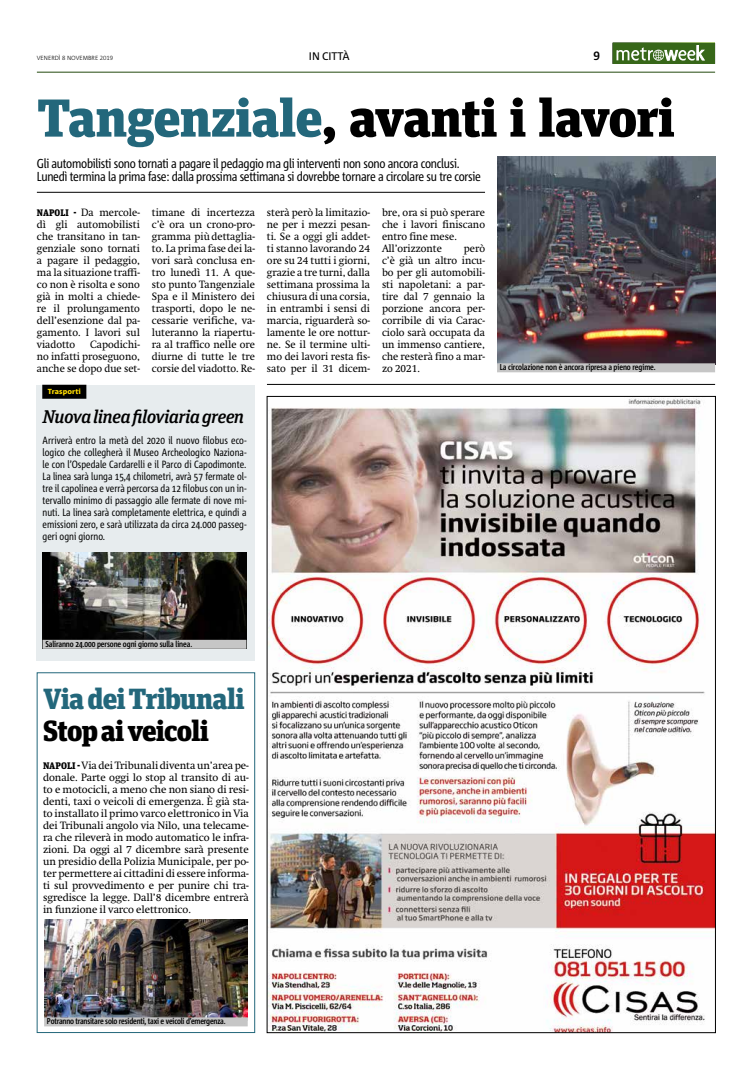
<style>
.page{position:relative;width:752px;height:1078px;background:#fff}
.page>*{position:absolute;margin:0;border:0;box-sizing:border-box;transform-origin:0 0}
.t1{font:900 53.2px "Unit Slab Pro";letter-spacing:-.02em;color:#000;scale:1.05 1}
.t2{font:900 29.1px "Unit Slab Pro";letter-spacing:-.03em;color:#23677b}
.t3{font:900 29.1px "Unit Slab Pro";letter-spacing:-.035em;color:#000}
.t4{font:italic 500 18.4px "Unit Slab Pro";letter-spacing:-.03em;color:#000}
.t5{font:13px/13px "Corpid Cd OT";letter-spacing:-.02em;color:#000}
.t6{font:700 12px "Corpid OT";color:#000}
.t7{font:11px "Corpid OT";letter-spacing:-.01em;color:#000}
.t8{font:10.5px/12px "Metro Swift";color:#000;text-align:justify}
.t9{font:10.5px/12px "Corpid Cd OT";color:#000;text-align:justify}
.t10{font:700 8.5px "Corpid Cd OT";letter-spacing:-.01em;color:#000}
.t11{font:800 7.3px "Corpid OT";letter-spacing:.015em;color:#fd0}
.t12{font:300 6px "Corpid OT";letter-spacing:-.005em;color:#000}
.s1{color:#23677b}
.s2{font-family:"Unit Slab Pro";font-weight:900;font-size:9.5px}
</style>
<div class="page">
<hr style="left:37px;top:72px;width:677px;height:1px;background:#21480d">
<div style="left:612px;top:43px;width:102px;height:21px;background:#376719"></div>
<svg style="left:616px;top:45px;width:88px;height:16px"></svg>
<hr style="left:267px;top:384px;width:447px;height:1px;background:#000">
<img style="left:269px;top:398px;width:444px;height:632px">
<hr style="left:37px;top:192px;width:448px;height:1px;background:#000">
<img style="left:497px;top:156px;width:217px;height:207px">
<div style="left:37px;top:672px;width:218px;height:360px;border:1px solid #23677b"></div>
<img style="left:44px;top:919px;width:203px;height:98px">
<div style="left:497px;top:363px;width:217px;height:9px;background:#c6c6c6"></div>
<div style="left:44px;top:1017px;width:203px;height:9px;background:#c6c6c6"></div>
<div style="left:37px;top:384px;width:218px;height:276px;background:#e7ecee"></div>
<div style="left:42px;top:384px;width:44px;height:14px;background:#000"></div>
<img style="left:43px;top:552px;width:203px;height:87px">
<div style="left:43px;top:639px;width:203px;height:9px;background:#c6c6c6"></div>
<p class="t12" style="left:37px;top:54px;width:78px">VENERDÌ 8 NOVEMBRE 2019</p>
<p class="t7" style="left:309px;top:50px;width:42px">IN CITTÀ</p>
<p class="t6" style="left:593px;top:49px;width:8px">9</p>
<h1 class="t1" style="left:37px;top:77px;width:609px"><span class="s1">Tangenziale</span>, avanti i lavori</h1>
<p class="t5" style="left:37px;top:157px;width:445px">Gli automobilisti sono tornati a pagare il pedaggio ma gli interventi non sono ancora conclusi.<br>Lunedì termina la prima fase: dalla prossima settimana si dovrebbe tornare a circolare su tre corsie</p>
<p class="t8" style="left:37px;top:207px;width:104px"><span class="s2">NAPOLI -</span> Da mercole&shy;dì gli automobilisti che transitano in tan&shy;genziale sono tornati a pagare il pedaggio, ma la situazione traffi&shy;co non è risolta e sono già in molti a chiede&shy;re il prolungamento dell’esenzione dal pa&shy;gamento. I lavori sul viadotto</p>
<p class="t8" style="left:37px;top:339px;width:104px;text-indent:53px">Capodichi&shy;no infatti proseguono, anche se dopo due set-</p>
<p class="t8" style="left:152px;top:207px;width:104px">timane di incertezza c’è ora un crono-pro&shy;gramma più dettaglia&shy;to. La prima fase dei la&shy;vori sarà conclusa en&shy;tro lunedì 11. A que&shy;sto punto Tangenziale Spa e il Ministero dei trasporti, dopo le ne&shy;cessarie verifiche, va&shy;luteranno la riapertu&shy;ra al traffico nelle ore diurne di tutte le tre corsie del viadotto. Re-</p>
<p class="t8" style="left:267px;top:207px;width:104px">sterà però la limitazio&shy;ne per i mezzi pesan&shy;ti. Se a oggi gli addet&shy;ti stanno lavorando 24 ore su 24 tutti i giorni, grazie a tre turni, dalla settimana prossima la chiusura di una corsia, in entrambi i sensi di marcia, riguarderà so&shy;lamente le ore nottur&shy;ne. Se il termine ulti&shy;mo dei lavori resta fis&shy;sato per il 31 dicem-</p>
<p class="t8" style="left:382px;top:207px;width:104px;text-align:left">bre, ora si può sperare che i lavori finiscano entro fine mese.<br>All’orizzonte</p>
<p class="t8" style="left:382px;top:243px;width:104px;text-indent:82px">però c’è già un altro incu&shy;bo per gli automobili&shy;sti napoletani: a par&shy;tire dal 7 gennaio la porzione ancora per&shy;corribile di via Carac&shy;ciolo sarà occupata da un immenso cantiere, che resterà fino a mar&shy;zo 2021.</p>
<p class="t11" style="left:48px;top:386px;width:34px">Trasporti</p>
<h3 class="t4" style="left:43px;top:404px;width:203px">Nuova linea filoviaria green</h3>
<p class="t9" style="left:43px;top:434px;width:205px">Arriverà entro la metà del 2020 il nuovo filobus eco&shy;logico che collegherà il Museo Archeologico Naziona&shy;le con l’Ospedale Cardarelli e il Parco di Capodimonte.<br>La linea sarà lunga 15,4 chilometri, avrà 57 fermate ol&shy;tre il capolinea e verrà percorsa da 12 filobus con un in&shy;tervallo minimo di passaggio alle fermate di nove mi&shy;nuti. La linea sarà completamente elettrica, e quindi a emissioni zero, e sarà utilizzata da circa 24.000 passeg&shy;geri ogni giorno.</p>
<p class="t10" style="left:499px;top:362px;width:157px">La circolazione non è ancora ripresa a pieno regime.</p>
<p class="t10" style="left:45px;top:638px;width:148px">Saliranno 24.000 persone ogni giorno sulla linea.</p>
<h2 class="t2" style="left:43px;top:676px;width:203px">Via dei Tribunali</h2>
<h2 class="t3" style="left:43px;top:708px;width:168px">Stop ai veicoli</h2>
<p class="t8" style="left:43px;top:759px;width:207px"><span class="s2">NAPOLI -</span> Via dei Tribunali diventa un’area pe&shy;donale. Parte oggi lo stop al transito di au&shy;to e motocicli, a meno che non siano di resi&shy;denti, taxi o veicoli di emergenza. È già sta&shy;to installato il primo varco elettronico in Via dei Tribunali angolo via Nilo, una telecame&shy;ra che rileverà in modo automatico le infra&shy;zioni. Da oggi al 7 dicembre sarà presente un presidio della Polizia Municipale, per po&shy;ter permettere ai cittadini di essere informa&shy;ti sul provvedimento e per punire chi tra&shy;sgredisce la legge. Dall’8 dicembre entrerà in funzione il varco elettronico.</p>
<p class="t10" style="left:47px;top:1016px;width:180px">Potranno transitare solo residenti, taxi e veicoli d’emergenza.</p>
</div>
